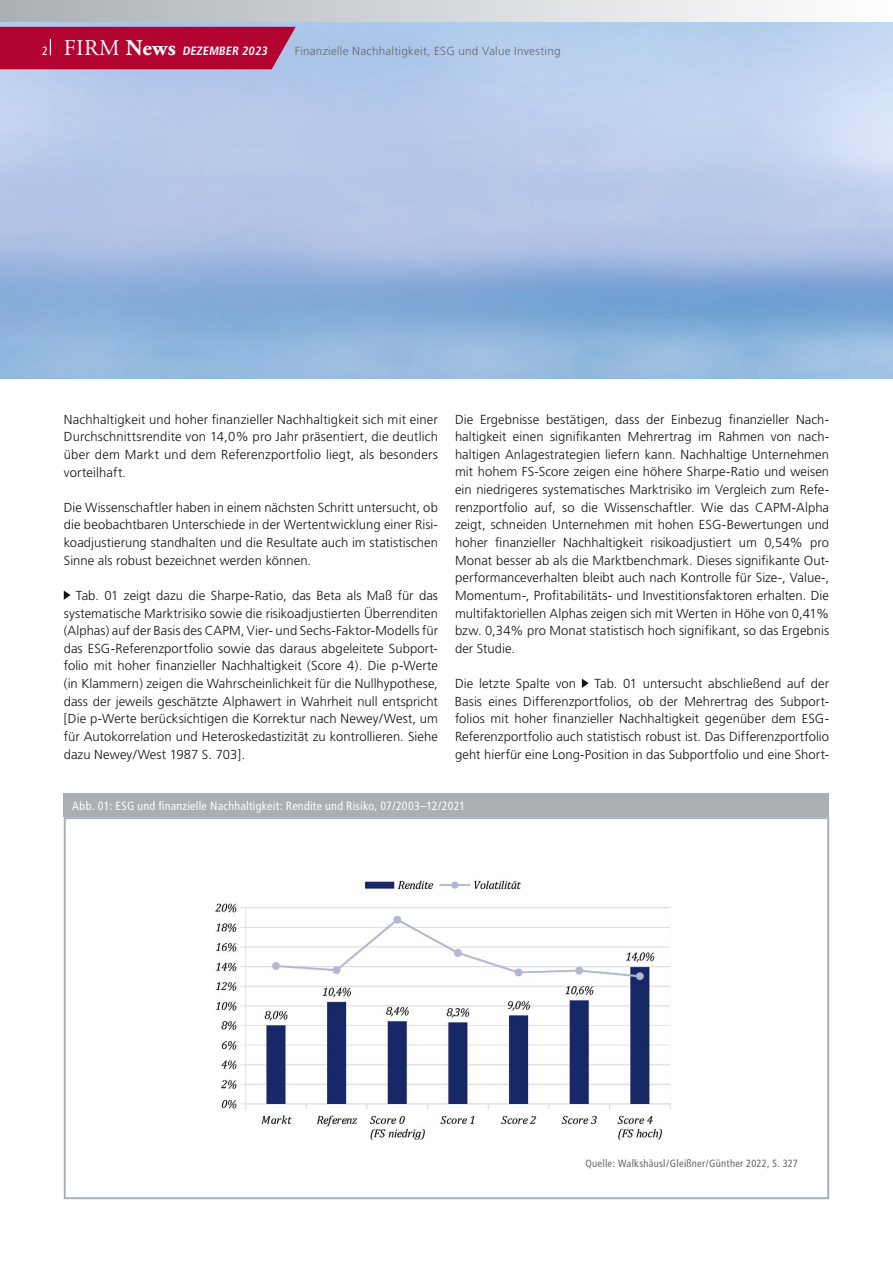
<style>
.page{position:relative;width:893px;height:1263px;background:#fff}
.page>*{position:absolute;margin:0;border:0;box-sizing:border-box;transform-origin:0 0}
.t1{font:300 13.05px/17.7px "Frutiger";letter-spacing:.005em;color:#131413;text-align:justify}
.t2{font:condensed 12px "Frutiger";letter-spacing:.02em;color:#fff}
.t3{font:700 condensed 12px "Frutiger";color:#fff}
.t4{font:300 11.7px "Frutiger";letter-spacing:.02em;color:#686867}
.t5{font:condensed 10.5px "Frutiger";letter-spacing:.025em;color:#686867}
.s1{font-weight:400}
.s2{font-family:"Adobe Garamond";font-weight:400;font-stretch:normal;font-size:22.5px}
.s3{font-family:"Adobe Garamond";font-stretch:normal;font-size:22.5px}
</style>
<div class="page">
<svg style="left:582px;top:679px;width:7px;height:9px"></svg>
<div style="left:0;top:27px;width:296px;height:42px;background:#b30431"></div>
<div style="left:0;top:0;width:893px;height:21px;background:linear-gradient(to right,#abb0b4,#fff)"></div>
<svg style="left:64px;top:590px;width:7px;height:10px"></svg>
<img style="left:215px;top:880px;width:456px;height:260px">
<div style="left:64px;top:817px;width:765px;height:382px;border:2px solid #a9afb2"></div>
<div style="left:64px;top:794px;width:765px;height:23px;background:#a9afb2"></div>
<p class="t3" style="left:42px;top:44px;width:229px"><span class="s1">2</span> <span class="s2">F I RM</span> <span class="s3">News</span> DEZEMBER 2023</p>
<p class="t4" style="left:295px;top:44px;width:267px">Finanzielle Nachhaltigkeit, ESG und Value Investing</p>
<p class="t1" style="left:64px;top:410px;width:376px">Nachhaltigkeit und hoher finanzieller Nachhaltigkeit sich mit einer Durchschnittsrendite von 14,0% pro Jahr präsentiert, die deutlich über dem Markt und dem Referenzportfolio liegt, als besonders vorteilhaft.</p>
<p class="t1" style="left:64px;top:498px;width:376px">Die Wissenschaftler haben in einem nächsten Schritt untersucht, ob die beobachtbaren Unterschiede in der Wertentwicklung einer Risi&shy;koadjustierung standhalten und die Resultate auch im statistischen Sinne als robust bezeichnet werden können.</p>
<p class="t1" style="left:64px;top:586px;width:376px;text-indent:12px">Tab. 01 zeigt dazu die Sharpe-Ratio, das Beta als Maß für das systematische Marktrisiko sowie die risikoadjustierten Überrenditen (Alphas) auf der Basis des CAPM, Vier- und Sechs-Faktor-Modells für das ESG-Referenzportfolio sowie das daraus abgeleitete Subport&shy;folio mit hoher finanzieller Nachhaltigkeit (Score 4). Die p-Werte (in Klammern) zeigen die Wahrscheinlichkeit für die Nullhypothese, dass der jeweils geschätzte Alphawert in Wahrheit null entspricht [Die p-Werte berücksichtigen die Korrektur nach Newey/West, um für Autokorrelation und Heteroskedastizität zu kontrollieren. Siehe dazu Newey/West 1987 S. 703].</p>
<p class="t2" style="left:72px;top:799px;width:394px">Abb. 01: ESG und finanzielle Nachhaltigkeit: Rendite und Risiko, 07/2003–12/2021</p>
<p class="t1" style="left:455px;top:410px;width:376px">Die Ergebnisse bestätigen, dass der Einbezug finanzieller Nach&shy;haltigkeit einen signifikanten Mehrertrag im Rahmen von nach&shy;haltigen Anlagestrategien liefern kann. Nachhaltige Unternehmen mit hohem FS-Score zeigen eine höhere Sharpe-Ratio und weisen ein niedrigeres systematisches Marktrisiko im Vergleich zum Refe&shy;renzportfolio auf, so die Wissenschaftler. Wie das CAPM-Alpha zeigt, schneiden Unternehmen mit hohen ESG-Bewertungen und hoher finanzieller Nachhaltigkeit risikoadjustiert um 0,54% pro Monat besser ab als die Marktbenchmark. Dieses signifikante Out&shy;performanceverhalten bleibt auch nach Kontrolle für Size-, Value-, Momentum-, Profitabilitäts- und Investitionsfaktoren erhalten. Die multifaktoriellen Alphas zeigen sich mit Werten in Höhe von 0,41% bzw. 0,34% pro Monat statistisch hoch signifikant, so das Ergebnis der Studie.</p>
<p class="t1" style="left:455px;top:675px;width:123px">Die letzte Spalte von</p>
<p class="t1" style="left:455px;top:675px;width:376px;text-indent:139px">Tab. 01 untersucht abschließend auf der Basis eines Differenzportfolios, ob der Mehrertrag des Subport&shy;folios mit hoher finanzieller Nachhaltigkeit gegenüber dem ESG-Referenzportfolio auch statistisch robust ist. Das Differenzportfolio geht hierfür eine Long-Position in das Subportfolio und eine Short-</p>
<p class="t5" style="left:585px;top:1157px;width:214px">Quelle: Walkshäusl/Gleißner/Günther 2022, S. 327</p>
</div>
